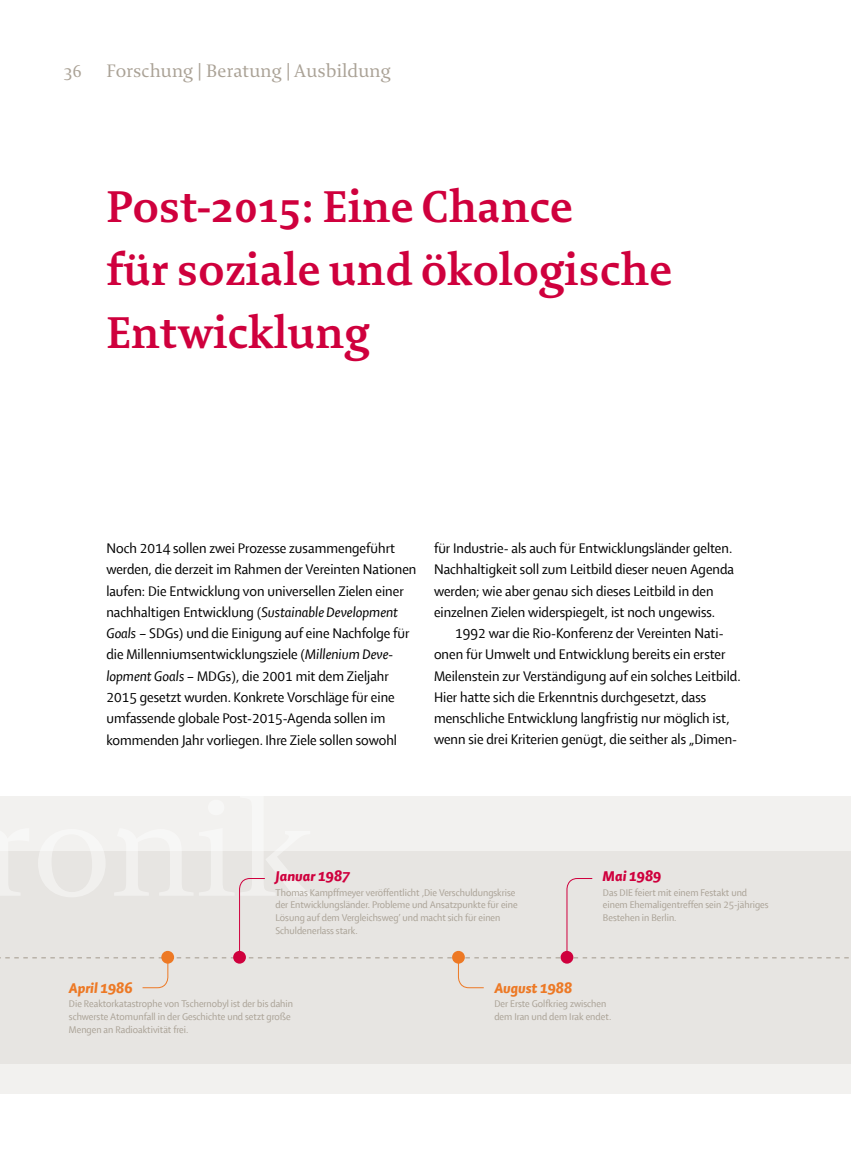
<style>
.page{position:relative;width:851px;height:1170px;background:#fff}
.page>*{position:absolute;margin:0;border:0;box-sizing:border-box;transform-origin:0 0}
.t1{font:700 48px/63px "Enigma 2";color:#cf003d}
.t2{font:19.5px "Enigma 2";color:#aaa296}
.t3{font:15px/21.3px "Shaker R";color:#000}
.t4{font:15px "Shaker RHI";color:#ed7925}
.t5{font:15px "Shaker RHI";color:#cf003d}
.t6{font:10.5px/12.8px "Shaker R";color:#aaa296}
.s1{font-family:"Shaker RI"}
</style>
<div class="page">
<div style="left:0;top:795px;width:850px;height:298px;background:#f2f1ef"></div>
<div style="left:0;top:850px;width:850px;height:213px;background:#e7e5e2"></div>
<svg style="left:0;top:878px;width:849px;height:110px"></svg>
<h2 class="t2" style="left:64px;top:58px;width:328px">36 Forschung | Beratung | Ausbildung</h2>
<h1 class="t1" style="left:106px;top:173px;width:567px">Post-2015: Eine Chance<br>für soziale und ökologische<br>Entwicklung</h1>
<p class="t3" style="left:106px;top:537px;width:311px">Noch 2014 sollen zwei Prozesse zusammengeführt werden, die derzeit im Rahmen der Vereinten Nationen laufen: Die Entwicklung von universellen Zielen einer nachhaltigen Entwicklung (<span class="s1">Sustainable Development Goals</span> – SDGs) und die Einigung auf eine Nachfolge für die Millenniumsentwicklungsziele (<span class="s1">Millenium Deve&shy;lopment Goals</span> – MDGs), die 2001 mit dem Zieljahr 2015 gesetzt wurden. Konkrete Vorschläge für eine umfassende globale Post-2015-Agenda sollen im kommenden Jahr vorliegen. Ihre Ziele sollen sowohl</p>
<p class="t3" style="left:434px;top:537px;width:301px">für Industrie- als auch für Entwicklungsländer gelten.<br>Nachhaltigkeit soll zum Leitbild dieser neuen Agenda werden; wie aber genau sich dieses Leitbild in den einzelnen Zielen widerspiegelt, ist noch ungewiss.</p>
<p class="t3" style="left:434px;top:622px;width:308px;text-indent:21px">1992 war die Rio-Konferenz der Vereinten Nati&shy;onen für Umwelt und Entwicklung bereits ein erster Meilenstein zur Verständigung auf ein solches Leitbild.<br>Hier hatte sich die Erkenntnis durchgesetzt, dass menschliche Entwicklung langfristig nur möglich ist, wenn sie drei Kriterien genügt, die seither als „Dimen-</p>
<p class="t5" style="left:275px;top:868px;width:76px">Januar 1987</p>
<p class="t6" style="left:275px;top:885px;width:244px">Thomas Kampffmeyer veröffentlicht ‚Die Verschuldungskrise der Entwicklungsländer. Probleme und Ansatzpunkte für eine Lösung auf dem Vergleichsweg’ und macht sich für einen Schuldenerlass stark.</p>
<p class="t5" style="left:603px;top:868px;width:60px">Mai 1989</p>
<p class="t6" style="left:603px;top:885px;width:167px">Das DIE feiert mit einem Festakt und einem Ehemaligentreffen sein 25-jähriges<br>Bestehen in Berlin.</p>
<p class="t4" style="left:69px;top:979px;width:65px">April 1986</p>
<p class="t6" style="left:69px;top:997px;width:225px">Die Reaktorkatastrophe von Tschernobyl ist der bis dahin schwerste Atomunfall in der Geschichte und setzt große<br>Mengen an Radioaktivität frei.</p>
<p class="t4" style="left:494px;top:979px;width:79px">August 1988</p>
<p class="t6" style="left:494px;top:997px;width:118px">Der Erste Golfkrieg zwischen dem Iran und dem Irak endet.</p>
</div>
